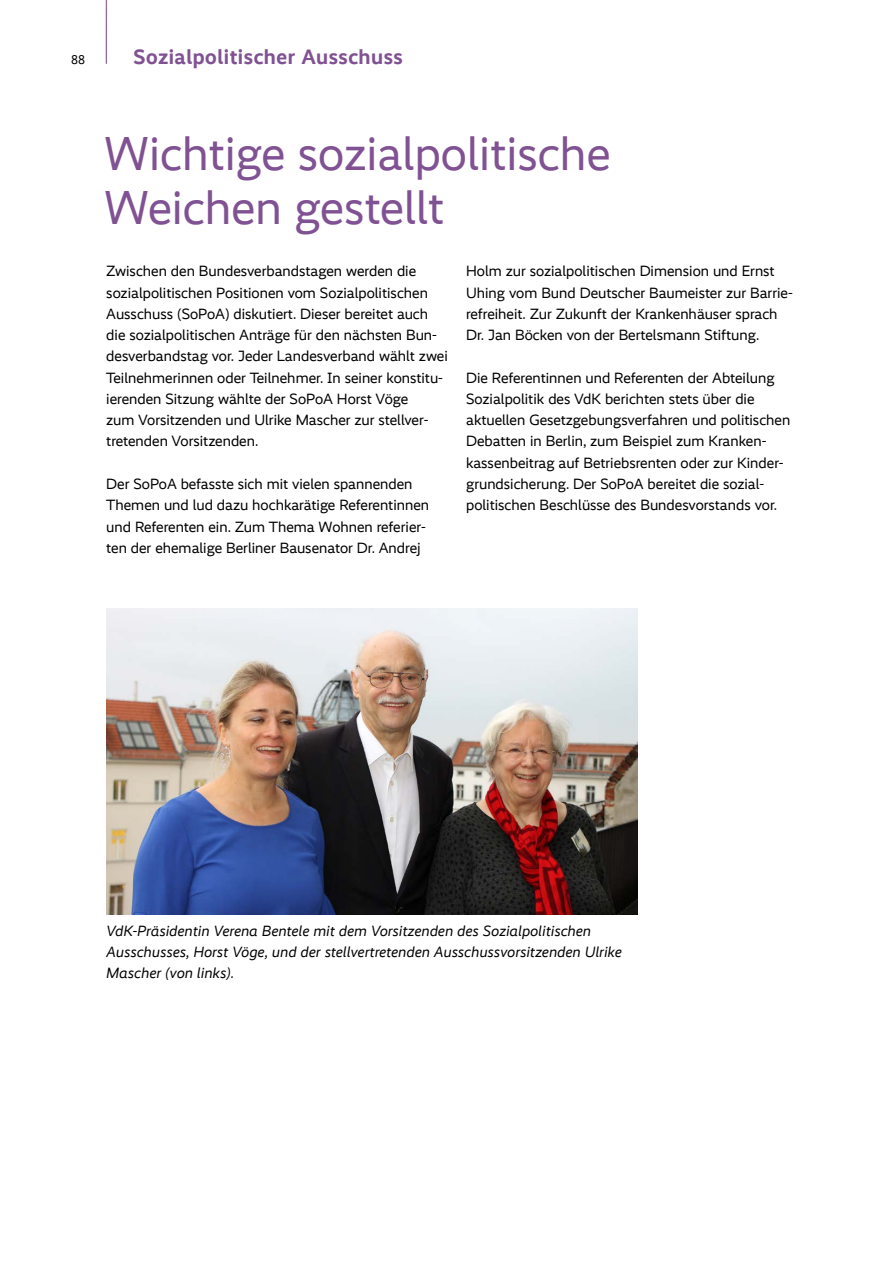
<style>
.page{position:relative;width:893px;height:1263px;background:#fff}
.page>*{position:absolute;margin:0;border:0;box-sizing:border-box;transform-origin:0 0}
.t1{font:48px/54px "Vd K Realist";color:#805293}
.t2{font:700 21px "Vd K Realist";letter-spacing:.025em;color:#805293}
.t3{font:15px/21.3px "Vd K Realist";color:#000}
.t4{font:italic 15px/21.3px "Vd K Realist";letter-spacing:.01em;color:#000}
.t5{font:12.75px "Vd K Realist";color:#000}
</style>
<div class="page">
<img style="left:106px;top:608px;width:532px;height:307px">
<p class="t5" style="left:71px;top:52px;width:15px">88</p>
<h2 class="t2" style="left:134px;top:44px;width:271px">Sozialpolitischer Ausschuss</h2>
<h2 class="t1" style="left:104px;top:127px;width:508px">Wichtige sozialpolitische<br>Weichen gestellt</h2>
<p class="t3" style="left:106px;top:261px;width:343px">Zwischen den Bundesverbandstagen werden die sozialpolitischen Positionen vom Sozialpolitischen Ausschuss (SoPoA) diskutiert. Dieser bereitet auch die sozialpolitischen Anträge für den nächsten Bun&shy;desverbandstag vor. Jeder Landesverband wählt zwei Teilnehmerinnen oder Teilnehmer. In seiner konstitu&shy;ierenden Sitzung wählte der SoPoA Horst Vöge<br>zum Vorsitzenden und Ulrike Mascher zur stellver&shy;tretenden Vorsitzenden.</p>
<p class="t3" style="left:106px;top:473px;width:324px">Der SoPoA befasste sich mit vielen spannenden Themen und lud dazu hochkarätige Referentinnen und Referenten ein. Zum Thema Wohnen referier&shy;ten der ehemalige Berliner Bausenator Dr. Andrej</p>
<p class="t3" style="left:466px;top:261px;width:328px">Holm zur sozialpolitischen Dimension und Ernst Uhing vom Bund Deutscher Baumeister zur Barrie&shy;refreiheit. Zur Zukunft der Krankenhäuser sprach Dr. Jan Böcken von der Bertelsmann Stiftung.</p>
<p class="t3" style="left:466px;top:367px;width:326px">Die Referentinnen und Referenten der Abteilung Sozialpolitik des VdK berichten stets über die aktuellen Gesetzgebungsverfahren und politischen Debatten in Berlin, zum Beispiel zum Kranken&shy;kassenbeitrag auf Betriebsrenten oder zur Kinder&shy;grundsicherung. Der SoPoA bereitet die sozial&shy;politischen Beschlüsse des Bundesvorstands vor.</p>
<p class="t4" style="left:106px;top:920px;width:517px">VdK-Präsidentin Verena Bentele mit dem Vorsitzenden des Sozialpolitischen<br>Ausschusses, Horst Vöge, und der stellvertretenden Ausschussvorsitzenden Ulrike<br>Mascher (von links).</p>
</div>
